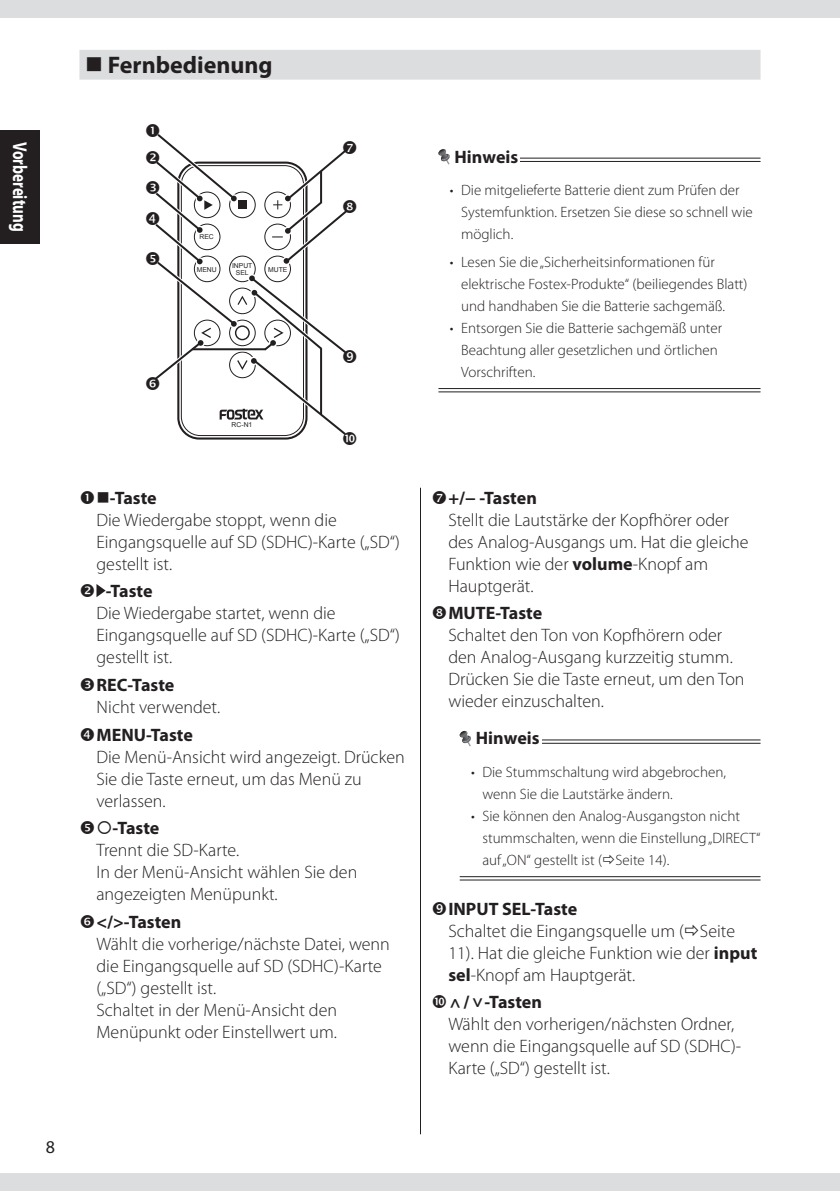
<style>
.page{position:relative;width:840px;height:1191px;background:#fff}
.page>*{position:absolute;margin:0;border:0;box-sizing:border-box;transform-origin:0 0}
.t1{font:700 24px "Myriad Pro";color:#231f20}
.t2{font:700 20px "Myriad Pro";color:#fff;scale:.75 1}
.t3{font:300 18px/22px "Myriad Pro";color:#231f20}
.t4{font:700 18px "Myriad Pro";color:#231f20}
.t5{font:18px "Myriad Pro";color:#231f20}
.t6{font:300 15px/22px "Myriad Pro";color:#231f20}
.t7{font:6.8px/6.8px "Arial";color:#231f20;text-align:center}
.s1{font-weight:700}
</style>
<div class="page">
<div style="left:0;top:0;width:839px;height:17px;background:#dcdddf"></div>
<div style="left:0;top:1174px;width:839px;height:17px;background:#dcdddf"></div>
<div style="left:0;top:130px;width:40px;height:113px;background:#231f20"></div>
<svg style="left:839px;top:0;width:1px;height:17px"></svg>
<svg style="left:839px;top:1174px;width:1px;height:17px"></svg>
<div style="left:79px;top:50px;width:681px;height:30px;background:#dcdddf"></div>
<hr style="left:516px;top:739px;width:244px;height:1px;background:#231f20">
<hr style="left:516px;top:743px;width:244px;height:1px;background:#231f20">
<hr style="left:459px;top:876px;width:301px;height:1px;background:#231f20">
<hr style="left:459px;top:879px;width:301px;height:1px;background:#231f20">
<div style="left:459px;top:726px;width:82px;height:23px;background:#fff"></div>
<svg style="left:459px;top:731px;width:12px;height:15px"></svg>
<hr style="left:420px;top:488px;width:1px;height:646px;background:#231f20">
<hr style="left:495px;top:158px;width:265px;height:1px;background:#231f20">
<hr style="left:495px;top:161px;width:265px;height:1px;background:#231f20">
<hr style="left:438px;top:388px;width:322px;height:1px;background:#231f20">
<hr style="left:438px;top:391px;width:322px;height:1px;background:#231f20">
<div style="left:438px;top:145px;width:81px;height:22px;background:#fff"></div>
<svg style="left:438px;top:149px;width:12px;height:15px"></svg>
<svg style="left:155px;top:134px;width:192px;height:306px"></svg>
<svg style="left:96px;top:584px;width:10px;height:13px"></svg>
<p class="t2" style="left:31px;top:142px;width:121px;rotate:90deg">Vorbereitung</p>
<h1 class="t1" style="left:108px;top:51px;width:166px">Fernbedienung</h1>
<p class="t7" style="left:199px;top:234px;width:16px">REC</p>
<p class="t7" style="left:197px;top:266px;width:21px">MENU</p>
<p class="t7" style="left:232px;top:262px;width:22px">INPUT<br>SEL</p>
<p class="t7" style="left:268px;top:266px;width:21px">MUTE</p>
<p class="t5" style="left:46px;top:1137px;width:11px">8</p>
<p class="t7" style="left:231px;top:421px;width:22px">RC-N1</p>
<p class="t3" style="left:95px;top:487px;width:306px">■ <span class="s1">-Taste<br></span>Die Wiedergabe stoppt, wenn die<br>Eingangsquelle auf SD (SDHC)-Karte („SD“) gestellt ist.</p>
<p class="t4" style="left:106px;top:581px;width:48px">-Taste</p>
<p class="t3" style="left:96px;top:602px;width:305px">Die Wiedergabe startet, wenn die<br>Eingangsquelle auf SD (SDHC)-Karte („SD“) gestellt ist.</p>
<p class="t4" style="left:96px;top:675px;width:79px">REC-Taste</p>
<p class="t3" style="left:96px;top:696px;width:125px">Nicht verwendet.</p>
<p class="t4" style="left:96px;top:724px;width:98px">MENU-Taste</p>
<p class="t3" style="left:96px;top:746px;width:310px">Die Menü-Ansicht wird angezeigt. Drücken<br>Sie die Taste erneut, um das Menü zu verlassen.</p>
<p class="t3" style="left:96px;top:817px;width:262px">○<span class="s1">-Taste<br></span>Trennt die SD-Karte.<br>In der Menü-Ansicht wählen Sie den angezeigten Menüpunkt.</p>
<p class="t4" style="left:96px;top:911px;width:86px">&lt;/&gt;-Tasten</p>
<p class="t3" style="left:96px;top:933px;width:295px">Wählt die vorherige/nächste Datei, wenn die Eingangsquelle auf SD (SDHC)-Karte („SD“) gestellt ist.<br>Schaltet in der Menü-Ansicht den Menüpunkt oder Einstellwert um.</p>
<p class="t4" style="left:454px;top:146px;width:65px">Hinweis</p>
<p class="t6" style="left:461px;top:179px;width:293px;text-indent:-11px">• Die mitgelieferte Batterie dient zum Prüfen der<br>Systemfunktion. Ersetzen Sie diese so schnell wie möglich.</p>
<p class="t6" style="left:461px;top:251px;width:288px;text-indent:-11px">• Lesen Sie die „Sicherheitsinformationen für elektrische Fostex-Produkte“ (beiliegendes Blatt) und handhaben Sie die Batterie sachgemäß.</p>
<p class="t6" style="left:461px;top:317px;width:262px;text-indent:-11px">• Entsorgen Sie die Batterie sachgemäß unter<br>Beachtung aller gesetzlichen und örtlichen<br>Vorschriften.</p>
<p class="t4" style="left:448px;top:487px;width:90px">+/− -Tasten</p>
<p class="t3" style="left:448px;top:509px;width:301px">Stellt die Lautstärke der Kopfhörer oder des Analog-Ausgangs um. Hat die gleiche<br>Funktion wie der <span class="s1">volume</span>-Knopf am<br>Hauptgerät.</p>
<p class="t4" style="left:448px;top:603px;width:95px">MUTE-Taste</p>
<p class="t3" style="left:448px;top:624px;width:297px">Schaltet den Ton von Kopfhörern oder den Analog-Ausgang kurzzeitig stumm.<br>Drücken Sie die Taste erneut, um den Ton wieder einzuschalten.</p>
<p class="t4" style="left:475px;top:728px;width:65px">Hinweis</p>
<p class="t6" style="left:482px;top:761px;width:245px;text-indent:-11px">• Die Stummschaltung wird abgebrochen, wenn Sie die Lautstärke ändern.</p>
<p class="t6" style="left:482px;top:805px;width:279px;text-indent:-11px">• Sie können den Analog-Ausgangston nicht stummschalten, wenn die Einstellung „DIRECT“ auf „ON“ gestellt ist ( Seite 14).</p>
<p class="t4" style="left:448px;top:898px;width:130px">INPUT SEL-Taste</p>
<p class="t3" style="left:448px;top:920px;width:310px">Schaltet die Eingangsquelle um ( Seite<br>11). Hat die gleiche Funktion wie der <span class="s1">input sel</span>-Knopf am Hauptgerät.</p>
<p class="t4" style="left:466px;top:997px;width:12px;rotate:90deg">&lt;</p>
<p class="t4" style="left:463px;top:992px;width:7px">/</p>
<p class="t4" style="left:466px;top:1008px;width:12px;rotate:-90deg">&lt;</p>
<p class="t4" style="left:484px;top:992px;width:59px">-Tasten</p>
<p class="t3" style="left:448px;top:1013px;width:294px">Wählt den vorherigen/nächsten Ordner, wenn die Eingangsquelle auf SD (SDHC)-<br>Karte („SD“) gestellt ist.</p>
</div>
